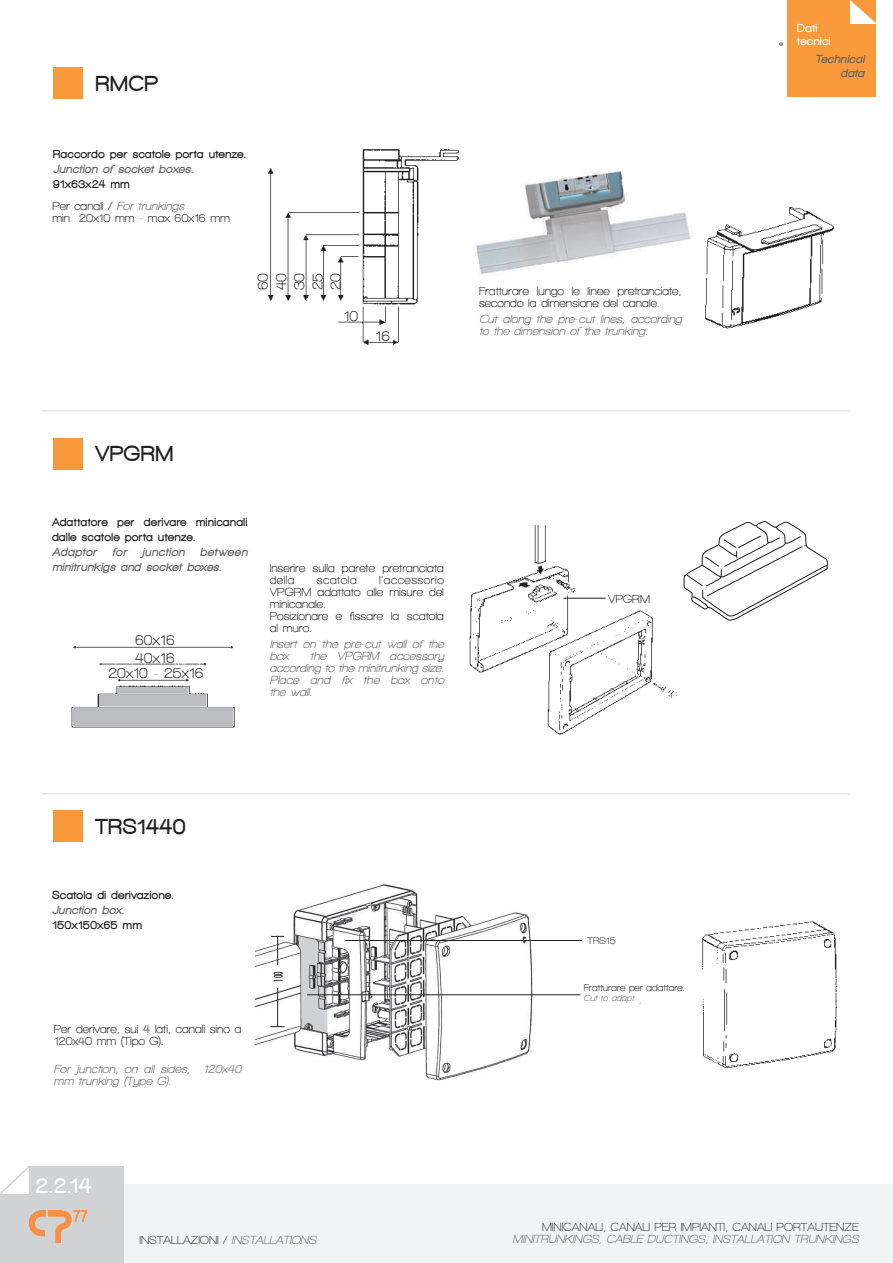
<style>
.page{position:relative;width:893px;height:1263px;background:#fff}
.page>*{position:absolute;margin:0;border:0;box-sizing:border-box;transform-origin:0 0}
.t1{font:900 22.5px "Walkway";letter-spacing:.05em;color:#231f20;scale:.93 1}
.t2{font:900 22.5px "Walkway";color:#fff;scale:.93 1}
.t3{font:700 15px/18.1px "Walkway";color:#231f20;text-align:justify}
.t4{font:italic 900 12.15px/15px "Walkway";letter-spacing:.06em;color:#636366;scale:.93 1}
.t5{font:italic 900 12.15px "Walkway";letter-spacing:.08em;color:#636366;scale:.93 1}
.t6{font:700 12px/12px "Walkway";color:#231f20}
.t7{font:italic 700 12px/12px "Walkway";color:#636366}
.t8{font:900 12px/15px "Walkway";letter-spacing:.055em;color:#231f20;scale:.93 1}
.t9{font:700 12px "Walkway";color:#3e3e3f}
.t10{font:italic 700 12px "Walkway";color:#727376}
.t11{font:italic 900 12px/13.5px "Walkway";letter-spacing:.055em;color:#636366;text-align:right;scale:.93 1}
.t12{font:900 12px/13.5px "Walkway";letter-spacing:.055em;color:#fff;scale:.93 1}
.t13{font:700 12px "Walkway";letter-spacing:.04em;color:#231f20}
.t14{font:condensed 11.85px "Futura Std";color:#231f20;scale:.7 1}
.t15{font:700 10.05px "Walkway";color:#231f20}
.t16{font:italic 700 9px "Walkway";color:#636366}
.s1{font-style:italic;color:#636366}
.s2{font-style:italic;color:#727376}
.s3{font-style:normal;font-size:10.05px;color:#231f20}
</style>
<div class="page">
<div style="left:116px;top:1183px;width:776px;height:79px;background:#f2f3f4"></div>
<div style="left:0;top:1165px;width:124px;height:97px;background:#d1d2d4"></div>
<img style="left:29px;top:1210px;width:58px;height:32px">
<svg style="left:0;top:1165px;width:31px;height:29px"></svg>
<div style="left:786px;top:0;width:89px;height:97px;background:#f8993b"></div>
<div style="left:53px;top:68px;width:30px;height:31px;background:#f8993b"></div>
<hr style="left:42px;top:410px;width:806px;height:1px;background:#e6e7e9">
<div style="left:53px;top:438px;width:30px;height:31px;background:#f8993b"></div>
<hr style="left:42px;top:792px;width:806px;height:2px;background:#e6e7e9">
<div style="left:53px;top:810px;width:30px;height:31px;background:#f8993b"></div>
<img style="left:268px;top:149px;width:191px;height:196px">
<img style="left:71px;top:646px;width:164px;height:82px">
<img style="left:469px;top:525px;width:208px;height:210px">
<hr style="left:563px;top:597px;width:42px;height:1px;background:#231f20">
<svg style="left:683px;top:521px;width:144px;height:100px"></svg>
<img style="left:255px;top:884px;width:278px;height:196px">
<svg style="left:271px;top:935px;width:13px;height:1px"></svg>
<hr style="left:277px;top:935px;width:1px;height:91px;background:#231f20">
<svg style="left:270px;top:1026px;width:14px;height:1px"></svg>
<div style="left:269px;top:964px;width:17px;height:23px;background:#fff"></div>
<hr style="left:345px;top:939px;width:236px;height:1px;background:#231f20">
<hr style="left:307px;top:994px;width:273px;height:1px;background:#231f20">
<img style="left:702px;top:921px;width:136px;height:147px">
<svg style="left:779px;top:42px;width:3px;height:4px"></svg>
<img style="left:474px;top:171px;width:219px;height:103px">
<img style="left:705px;top:207px;width:129px;height:122px">
<svg style="left:850px;top:0;width:26px;height:35px"></svg>
<h1 class="t1" style="left:96px;top:71px;width:68px">RMCP</h1>
<p class="t8" style="left:53px;top:146px;width:209px">Raccordo per scatole porta utenze.</p>
<p class="t4" style="left:53px;top:161px;width:152px">Junction of socket boxes.</p>
<p class="t8" style="left:53px;top:176px;width:84px">91x63x24 mm</p>
<p class="t6" style="left:52px;top:200px;width:179px">Per canali / <span class="s1">For trunkings<br></span>min 20x10 mm - max 60x16 mm</p>
<p class="t3" style="left:253px;top:290px;width:19px;rotate:-90deg">60<br>40<br>30<br>25<br>20</p>
<p class="t3" style="left:343px;top:307px;width:16px">10</p>
<p class="t3" style="left:375px;top:326px;width:16px">16</p>
<p class="t6" style="left:479px;top:284px;width:204px">Fratturare lungo le linee pretranciate, secondo la dimensione del canale.</p>
<p class="t7" style="left:479px;top:312px;width:204px">Cut along the pre-cut lines, according to the dimension of the trunking.</p>
<h1 class="t1" style="left:96px;top:441px;width:84px">VPGRM</h1>
<p class="t8" style="left:52px;top:514px;width:211px">Adattatore per derivare minicanali dalle scatole porta utenze.</p>
<p class="t5" style="left:52px;top:545px;width:49px">Adaptor</p>
<p class="t4" style="left:112px;top:544px;width:17px">for</p>
<p class="t5" style="left:142px;top:545px;width:47px">junction</p>
<p class="t4" style="left:52px;top:544px;width:211px;text-indent:148px">between minitrunkigs and socket boxes.</p>
<p class="t3" style="left:135px;top:631px;width:41px;line-height:17.5px">60x16<br>40x16</p>
<p class="t3" style="left:108px;top:664px;width:97px">20x10 - 25x16</p>
<p class="t6" style="left:269px;top:561px;width:176px">Inserire sulla parete pretranciata della</p>
<p class="t6" style="left:269px;top:573px;width:176px;text-indent:109px">l’accessorio<br>VPGRM adattato alle misure del minicanale.<br>Posizionare e fissare la scatola al muro.</p>
<p class="t7" style="left:269px;top:637px;width:176px">Insert on the pre-cut wall of the box</p>
<p class="t13" style="left:317px;top:573px;width:41px">scatola</p>
<p class="t7" style="left:269px;top:649px;width:176px;text-align:justify;text-indent:40px">the VPGRM accessory according to the minitrunking size.<br>Place and fix the box onto the wall.</p>
<p class="t6" style="left:608px;top:593px;width:43px">VPGRM</p>
<p class="t12" style="left:797px;top:21px;width:37px">Dati tecnici</p>
<p class="t11" style="left:815px;top:52px;width:54px">Technical data</p>
<h1 class="t1" style="left:96px;top:813px;width:98px">TRS1440</h1>
<p class="t8" style="left:52px;top:887px;width:132px">Scatola di derivazione.</p>
<p class="t4" style="left:52px;top:902px;width:79px">Junction box.</p>
<p class="t8" style="left:52px;top:917px;width:98px">150x150x65 mm</p>
<p class="t6" style="left:54px;top:1023px;width:189px">Per derivare, sui 4 lati, canali sino a<br>120x40 mm (Tipo G).</p>
<p class="t7" style="left:54px;top:1062px;width:189px">For junction, on all sides, 120x40 mm trunking (Type G).</p>
<p class="t14" style="left:271px;top:981px;width:16px;rotate:-90deg">100</p>
<h1 class="t2" style="left:36px;top:1172px;width:61px">2.2.14</h1>
<h1 class="t2" style="left:75px;top:1173px;width:42px">2.14</h1>
<p class="t9" style="left:139px;top:1233px;width:178px">INSTALLAZIONI / <span class="s2">INSTALLATIONS</span></p>
<p class="t15" style="left:587px;top:934px;width:30px">TRS15</p>
<p class="t15" style="left:583px;top:981px;width:102px">Fratturare per adattare.</p>
<p class="t16" style="left:583px;top:993px;width:59px">Cut to adapt. <span class="s3">.</span></p>
<p class="t9" style="left:542px;top:1219px;width:318px">MINICANALI, CANALI PER IMPIANTI, CANALI PORTAUTENZE</p>
<p class="t10" style="left:512px;top:1231px;width:347px">MINITRUNKINGS, CABLE DUCTINGS, INSTALLATION TRUNKINGS</p>
</div>
